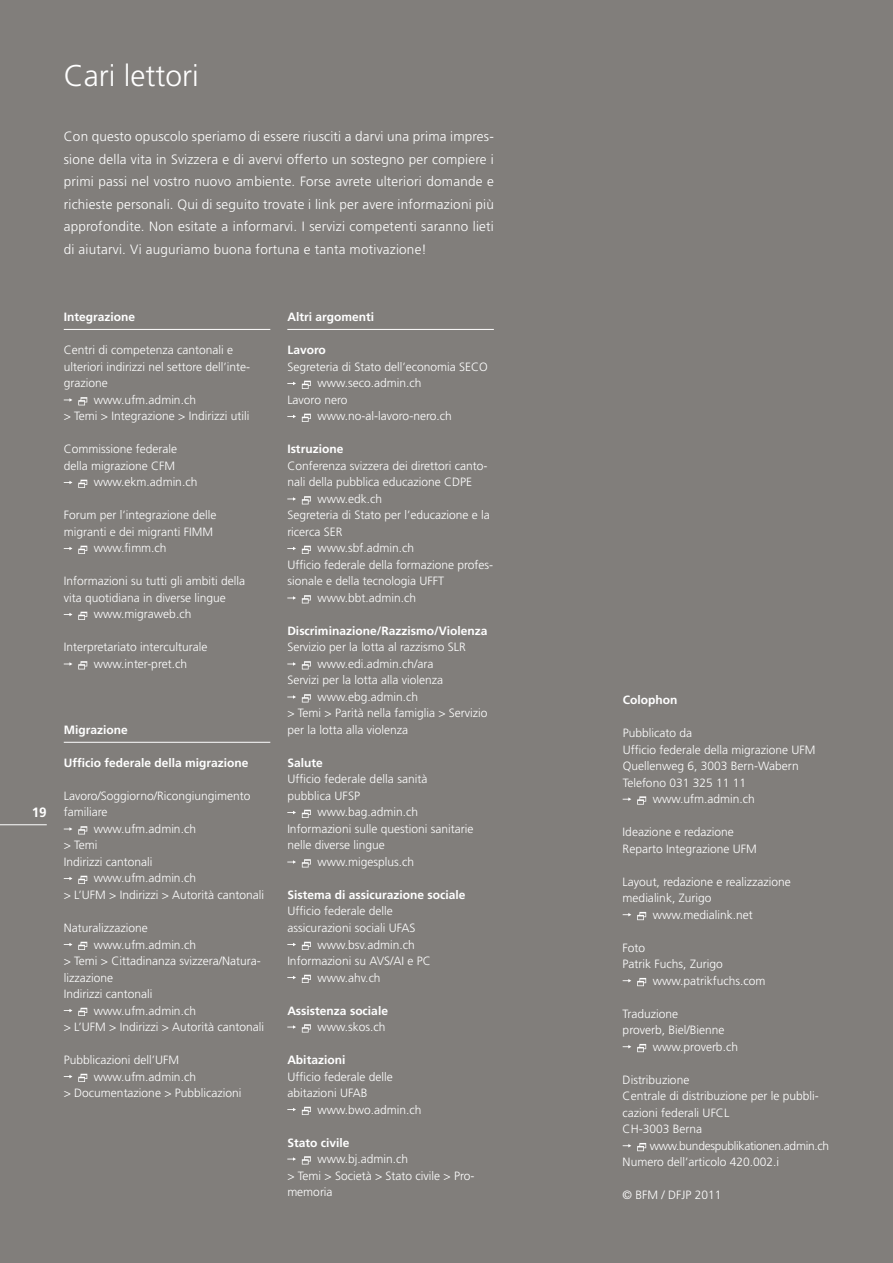
<style>
.page{position:relative;width:893px;height:1263px;background:#817e7b}
.page>*{position:absolute;margin:0;border:0;box-sizing:border-box;transform-origin:0 0}
.t1{font:300 30px "Frutiger";color:#fff}
.t2{font:300 13.5px/22.5px "Frutiger";letter-spacing:.015em;color:#fff;text-align:justify}
.t3{font:700 13.5px "Frutiger";color:#fff}
.t4{font:300 12px/16.5px "Frutiger";color:#fff}
.t5{font:700 12px "Frutiger";color:#fff}
.t6{font:300 12px/16.5px "Frutiger";letter-spacing:-.025em;color:#fff}
</style>
<div class="page">
<svg style="left:623px;top:796px;width:23px;height:9px"></svg>
<svg style="left:623px;top:912px;width:23px;height:8px"></svg>
<svg style="left:623px;top:978px;width:23px;height:8px"></svg>
<svg style="left:623px;top:1044px;width:23px;height:8px"></svg>
<svg style="left:623px;top:1143px;width:23px;height:8px"></svg>
<svg style="left:64px;top:397px;width:23px;height:8px"></svg>
<svg style="left:64px;top:480px;width:23px;height:8px"></svg>
<svg style="left:64px;top:546px;width:23px;height:8px"></svg>
<svg style="left:64px;top:612px;width:23px;height:8px"></svg>
<svg style="left:64px;top:661px;width:23px;height:8px"></svg>
<svg style="left:64px;top:826px;width:23px;height:8px"></svg>
<svg style="left:64px;top:876px;width:23px;height:8px"></svg>
<svg style="left:64px;top:942px;width:23px;height:8px"></svg>
<svg style="left:64px;top:1008px;width:23px;height:8px"></svg>
<svg style="left:64px;top:1074px;width:23px;height:8px"></svg>
<hr style="left:0;top:824px;width:47px;height:1px;background:#fff">
<hr style="left:64px;top:742px;width:206px;height:1px;background:#fff">
<svg style="left:287px;top:381px;width:24px;height:8px"></svg>
<svg style="left:287px;top:414px;width:24px;height:8px"></svg>
<svg style="left:287px;top:496px;width:24px;height:8px"></svg>
<svg style="left:287px;top:546px;width:24px;height:8px"></svg>
<svg style="left:287px;top:595px;width:24px;height:8px"></svg>
<svg style="left:287px;top:661px;width:24px;height:8px"></svg>
<svg style="left:287px;top:694px;width:24px;height:8px"></svg>
<svg style="left:287px;top:810px;width:24px;height:8px"></svg>
<svg style="left:287px;top:859px;width:24px;height:8px"></svg>
<svg style="left:287px;top:942px;width:24px;height:8px"></svg>
<svg style="left:287px;top:975px;width:24px;height:8px"></svg>
<svg style="left:287px;top:1024px;width:24px;height:8px"></svg>
<svg style="left:287px;top:1107px;width:24px;height:8px"></svg>
<svg style="left:287px;top:1156px;width:24px;height:8px"></svg>
<hr style="left:64px;top:329px;width:206px;height:1px;background:#fff">
<hr style="left:287px;top:329px;width:207px;height:1px;background:#fff">
<h1 class="t1" style="left:64px;top:59px;width:136px">Cari lettori</h1>
<p class="t2" style="left:64px;top:126px;width:432px">Con questo opuscolo speriamo di essere riusciti a darvi una prima impres&shy;sione della vita in Svizzera e di avervi offerto un sostegno per compiere i primi passi nel vostro nuovo ambiente. Forse avrete ulteriori domande e richieste personali. Qui di seguito trovate i link per avere informazioni più approfondite. Non esitate a informarvi. I servizi competenti saranno lieti di aiutarvi. Vi auguriamo buona fortuna e tanta motivazione!</p>
<p class="t5" style="left:64px;top:310px;width:73px">Integrazione</p>
<p class="t4" style="left:64px;top:342px;width:171px">Centri di competenza cantonali e</p>
<p class="t4" style="left:64px;top:359px;width:188px">ulteriori indirizzi nel settore dell’inte-</p>
<p class="t4" style="left:64px;top:375px;width:46px">grazione</p>
<p class="t4" style="left:94px;top:392px;width:104px">www.ufm.admin.ch</p>
<p class="t4" style="left:64px;top:408px;width:187px">&gt; Temi &gt; Integrazione &gt; Indirizzi utili</p>
<p class="t4" style="left:64px;top:441px;width:115px">Commissione federale</p>
<p class="t4" style="left:64px;top:458px;width:113px">della migrazione CFM</p>
<p class="t4" style="left:94px;top:474px;width:105px">www.ekm.admin.ch</p>
<p class="t4" style="left:64px;top:507px;width:154px">Forum per l’integrazione delle</p>
<p class="t4" style="left:64px;top:524px;width:151px">migranti e dei migranti FIMM</p>
<p class="t4" style="left:94px;top:540px;width:74px">www.fimm.ch</p>
<p class="t4" style="left:64px;top:573px;width:183px">Informazioni su tutti gli ambiti della</p>
<p class="t4" style="left:64px;top:590px;width:164px">vita quotidiana in diverse lingue</p>
<p class="t4" style="left:94px;top:606px;width:99px">www.migraweb.ch</p>
<p class="t4" style="left:94px;top:639px;width:115px;text-indent:-30px">Interpretariato interculturale www.inter-pret.ch</p>
<p class="t3" style="left:32px;top:804px;width:17px">19</p>
<p class="t5" style="left:64px;top:723px;width:66px">Migrazione</p>
<p class="t5" style="left:64px;top:756px;width:186px">Ufficio federale della migrazione</p>
<p class="t4" style="left:64px;top:788px;width:188px">Lavoro/Soggiorno/Ricongiungimento</p>
<p class="t4" style="left:64px;top:804px;width:45px">familiare</p>
<p class="t4" style="left:94px;top:821px;width:104px">www.ufm.admin.ch</p>
<p class="t4" style="left:64px;top:837px;width:35px">&gt; Temi</p>
<p class="t4" style="left:64px;top:854px;width:90px">Indirizzi cantonali</p>
<p class="t4" style="left:94px;top:870px;width:104px">www.ufm.admin.ch</p>
<p class="t4" style="left:64px;top:887px;width:202px">&gt; L’UFM &gt; Indirizzi &gt; Autorità cantonali</p>
<p class="t4" style="left:64px;top:920px;width:85px">Naturalizzazione</p>
<p class="t4" style="left:94px;top:936px;width:104px">www.ufm.admin.ch</p>
<p class="t4" style="left:64px;top:953px;width:199px">&gt; Temi &gt; Cittadinanza svizzera/Natura-</p>
<p class="t4" style="left:64px;top:969px;width:51px">lizzazione</p>
<p class="t4" style="left:64px;top:986px;width:90px">Indirizzi cantonali</p>
<p class="t4" style="left:94px;top:1002px;width:104px">www.ufm.admin.ch</p>
<p class="t4" style="left:64px;top:1019px;width:202px">&gt; L’UFM &gt; Indirizzi &gt; Autorità cantonali</p>
<p class="t4" style="left:64px;top:1052px;width:117px">Pubblicazioni dell’UFM</p>
<p class="t4" style="left:94px;top:1068px;width:104px">www.ufm.admin.ch</p>
<p class="t4" style="left:64px;top:1085px;width:179px">&gt; Documentazione &gt; Pubblicazioni</p>
<p class="t5" style="left:287px;top:310px;width:88px">Altri argomenti</p>
<p class="t5" style="left:287px;top:343px;width:40px">Lavoro</p>
<p class="t4" style="left:287px;top:359px;width:202px">Segreteria di Stato dell’economia SECO</p>
<p class="t4" style="left:317px;top:375px;width:106px">www.seco.admin.ch</p>
<p class="t4" style="left:287px;top:392px;width:62px">Lavoro nero</p>
<p class="t4" style="left:317px;top:408px;width:136px">www.no-al-lavoro-nero.ch</p>
<p class="t5" style="left:287px;top:442px;width:58px">Istruzione</p>
<p class="t4" style="left:287px;top:458px;width:202px">Conferenza svizzera dei direttori canto-</p>
<p class="t4" style="left:287px;top:474px;width:186px">nali della pubblica educazione CDPE</p>
<p class="t4" style="left:317px;top:491px;width:66px">www.edk.ch</p>
<p class="t4" style="left:287px;top:507px;width:204px">Segreteria di Stato per l’educazione e la</p>
<p class="t4" style="left:287px;top:524px;width:57px">ricerca SER</p>
<p class="t4" style="left:317px;top:540px;width:98px">www.sbf.admin.ch</p>
<p class="t4" style="left:287px;top:557px;width:207px">Ufficio federale della formazione profes-</p>
<p class="t4" style="left:287px;top:573px;width:158px">sionale e della tecnologia UFFT</p>
<p class="t4" style="left:317px;top:590px;width:100px">www.bbt.admin.ch</p>
<p class="t5" style="left:287px;top:624px;width:202px">Discriminazione/Razzismo/Violenza</p>
<p class="t4" style="left:287px;top:639px;width:180px">Servizio per la lotta al razzismo SLR</p>
<p class="t4" style="left:317px;top:656px;width:118px">www.edi.admin.ch/ara</p>
<p class="t4" style="left:287px;top:672px;width:157px">Servizi per la lotta alla violenza</p>
<p class="t4" style="left:317px;top:689px;width:102px">www.ebg.admin.ch</p>
<p class="t4" style="left:287px;top:705px;width:202px">&gt; Temi &gt; Parità nella famiglia &gt; Servizio</p>
<p class="t4" style="left:287px;top:722px;width:122px">per la lotta alla violenza</p>
<p class="t5" style="left:287px;top:756px;width:37px">Salute</p>
<p class="t4" style="left:287px;top:771px;width:142px">Ufficio federale della sanità pubblica UFSP</p>
<p class="t4" style="left:317px;top:804px;width:102px">www.bag.admin.ch</p>
<p class="t4" style="left:287px;top:821px;width:188px">Informazioni sulle questioni sanitarie</p>
<p class="t4" style="left:287px;top:837px;width:99px">nelle diverse lingue</p>
<p class="t4" style="left:317px;top:854px;width:98px">www.migesplus.ch</p>
<p class="t5" style="left:287px;top:888px;width:180px">Sistema di assicurazione sociale</p>
<p class="t4" style="left:287px;top:903px;width:107px">Ufficio federale delle</p>
<p class="t4" style="left:287px;top:920px;width:130px">assicurazioni sociali UFAS</p>
<p class="t4" style="left:317px;top:936px;width:99px">www.bsv.admin.ch</p>
<p class="t4" style="left:287px;top:953px;width:145px">Informazioni su AVS/AI e PC</p>
<p class="t4" style="left:317px;top:969px;width:65px">www.ahv.ch</p>
<p class="t5" style="left:287px;top:1003px;width:102px">Assistenza sociale</p>
<p class="t4" style="left:317px;top:1019px;width:70px">www.skos.ch</p>
<p class="t5" style="left:287px;top:1053px;width:60px">Abitazioni</p>
<p class="t4" style="left:287px;top:1068px;width:107px">Ufficio federale delle abitazioni UFAB</p>
<p class="t4" style="left:317px;top:1101px;width:106px">www.bwo.admin.ch</p>
<p class="t5" style="left:287px;top:1135px;width:64px">Stato civile</p>
<p class="t4" style="left:287px;top:1151px;width:189px;text-indent:30px">www.bj.admin.ch<br>&gt; Temi &gt; Società &gt; Stato civile &gt; Pro&shy;memoria</p>
<p class="t5" style="left:623px;top:693px;width:56px">Colophon</p>
<p class="t4" style="left:623px;top:725px;width:71px">Pubblicato da</p>
<p class="t4" style="left:623px;top:741px;width:194px">Ufficio federale della migrazione UFM</p>
<p class="t4" style="left:623px;top:758px;width:178px">Quellenweg 6, 3003 Bern-Wabern</p>
<p class="t4" style="left:623px;top:774px;width:125px">Telefono 031 325 11 11</p>
<p class="t4" style="left:653px;top:791px;width:104px">www.ufm.admin.ch</p>
<p class="t4" style="left:623px;top:824px;width:136px">Ideazione e redazione<br>Reparto Integrazione UFM</p>
<p class="t4" style="left:623px;top:873px;width:170px">Layout, redazione e realizzazione</p>
<p class="t4" style="left:623px;top:890px;width:90px">medialink, Zurigo</p>
<p class="t4" style="left:653px;top:906px;width:102px">www.medialink.net</p>
<p class="t4" style="left:623px;top:939px;width:24px">Foto</p>
<p class="t4" style="left:623px;top:956px;width:102px">Patrik Fuchs, Zurigo</p>
<p class="t4" style="left:653px;top:972px;width:114px">www.patrikfuchs.com</p>
<p class="t4" style="left:623px;top:1005px;width:57px">Traduzione</p>
<p class="t4" style="left:623px;top:1022px;width:103px">proverb, Biel/Bienne</p>
<p class="t4" style="left:653px;top:1038px;width:87px">www.proverb.ch</p>
<p class="t4" style="left:623px;top:1071px;width:198px">Distribuzione<br>Centrale di distribuzione per le pubbli&shy;cazioni federali UFCL<br>CH-3003 Berna</p>
<p class="t6" style="left:623px;top:1137px;width:208px;text-indent:27px">www.bundespublikationen.admin.ch<br>Numero dell’articolo 420.002.i</p>
<p class="t4" style="left:623px;top:1187px;width:100px">© BFM / DFJP 2011</p>
</div>
